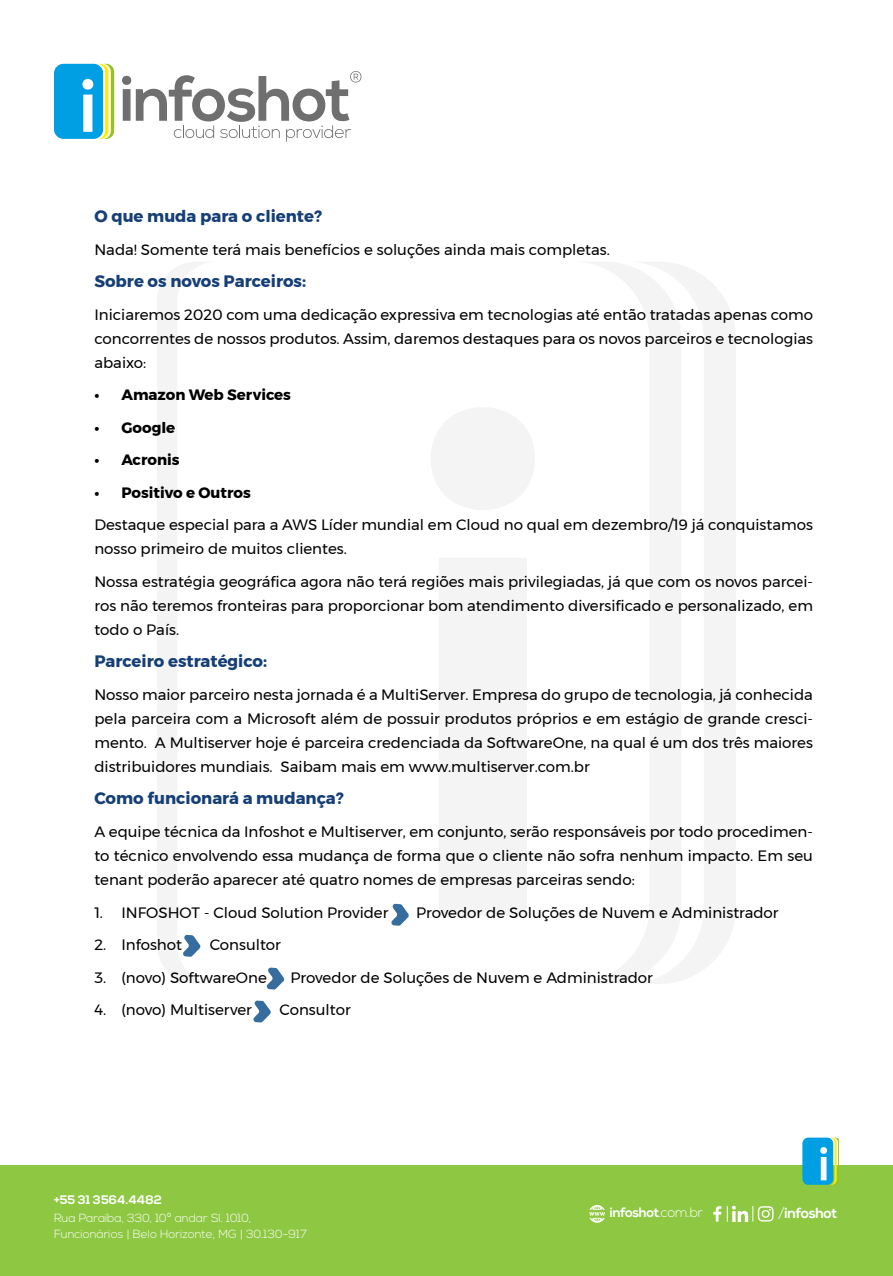
<style>
.page{position:relative;width:893px;height:1276px;background:#fff}
.page>*{position:absolute;margin:0;border:0;box-sizing:border-box;transform-origin:0 0}
.t1{font:700 16.5px "Montserrat";color:#163f76}
.t2{font:15px/24px "Montserrat";color:#000;text-align:justify}
.t3{font:700 15px "Montserrat";color:#000}
.t4{font:700 14.55px "Nexa";letter-spacing:-.025em;color:#fff}
.t5{font:700 13.65px "Nexa";letter-spacing:-.025em;color:#fff}
.t6{font:700 12.3px "Nexa";color:#fff}
.t7{font:300 11.85px/15.8px "Nexa";color:#fff}
.s1{font-weight:300}
</style>
<div class="page">
<div style="left:0;top:1165px;width:893px;height:111px;background:#8ec742"></div>
<svg style="left:589px;top:1205px;width:16px;height:17px"></svg>
<svg style="left:713px;top:1206px;width:8px;height:15px"></svg>
<svg style="left:727px;top:1205px;width:47px;height:17px"></svg>
<div style="left:54px;top:64px;width:49px;height:75px;background:#009fe3;border-radius:10px"></div>
<svg style="left:122px;top:71px;width:239px;height:71px"></svg>
<svg style="left:82px;top:64px;width:32px;height:75px"></svg>
<div style="left:802px;top:1137px;width:31px;height:47px;background:#009fe3;border-radius:6px"></div>
<svg style="left:820px;top:1137px;width:19px;height:47px"></svg>
<svg style="left:584px;top:262px;width:43px;height:722px"></svg>
<svg style="left:627px;top:262px;width:109px;height:722px;fill:#f4f4f4"></svg>
<svg style="left:431px;top:407px;width:103px;height:508px;fill:#f4f4f4"></svg>
<svg style="left:391px;top:903px;width:18px;height:22px"></svg>
<svg style="left:157px;top:262px;width:51px;height:722px"></svg>
<svg style="left:266px;top:967px;width:18px;height:22px"></svg>
<svg style="left:253px;top:1000px;width:18px;height:22px"></svg>
<p class="t1" style="left:94px;top:203px;width:229px">O que muda para o cliente?</p>
<p class="t2" style="left:94px;top:237px;width:517px">Nada! Somente terá mais benefícios e soluções ainda mais completas.</p>
<p class="t1" style="left:94px;top:268px;width:213px">Sobre os novos Parceiros:</p>
<p class="t2" style="left:94px;top:302px;width:720px">Iniciaremos 2020 com uma dedicação expressiva em tecnologias até então tratadas apenas como concorrentes de nossos produtos. Assim, daremos destaques para os novos parceiros e tecnologias abaixo:</p>
<p class="t3" style="left:94px;top:383px;width:198px">• Amazon Web Services</p>
<p class="t3" style="left:94px;top:415px;width:82px">• Google</p>
<p class="t3" style="left:94px;top:448px;width:87px">• Acronis</p>
<p class="t3" style="left:94px;top:480px;width:158px">• Positivo e Outros</p>
<p class="t2" style="left:94px;top:513px;width:720px">Destaque especial para a AWS Líder mundial em Cloud no qual em dezembro/19 já conquistamos nosso primeiro de muitos clientes.</p>
<p class="t2" style="left:94px;top:569px;width:720px">Nossa estratégia geográfica agora não terá regiões mais privilegiadas, já que com os novos parcei&shy;ros não teremos fronteiras para proporcionar bom atendimento diversificado e personalizado, em todo o País.</p>
<p class="t1" style="left:94px;top:648px;width:174px">Parceiro estratégico:</p>
<p class="t2" style="left:94px;top:682px;width:720px">Nosso maior parceiro nesta jornada é a MultiServer. Empresa do grupo de tecnologia, já conhecida pela parceira com a Microsoft além de possuir produtos próprios e em estágio de grande cresci&shy;mento. A Multiserver hoje é parceira credenciada da SoftwareOne, na qual é um dos três maiores distribuidores mundiais. Saibam mais em www.multiserver.com.br</p>
<p class="t1" style="left:94px;top:785px;width:251px">Como funcionará a mudança?</p>
<p class="t2" style="left:94px;top:819px;width:720px">A equipe técnica da Infoshot e Multiserver, em conjunto, serão responsáveis por todo procedimen&shy;to técnico envolvendo essa mudança de forma que o cliente não sofra nenhum impacto. Em seu tenant poderão aparecer até quatro nomes de empresas parceiras sendo:</p>
<p class="t2" style="left:94px;top:900px;width:296px">1. INFOSHOT - Cloud Solution Provider</p>
<p class="t2" style="left:416px;top:900px;width:364px">Provedor de Soluções de Nuvem e Administrador</p>
<p class="t2" style="left:94px;top:932px;width:89px">2. Infoshot</p>
<p class="t2" style="left:210px;top:932px;width:73px">Consultor</p>
<p class="t2" style="left:94px;top:965px;width:174px">3. (novo) SoftwareOne</p>
<p class="t2" style="left:290px;top:965px;width:364px">Provedor de Soluções de Nuvem e Administrador</p>
<p class="t2" style="left:94px;top:997px;width:159px">4. (novo) Multiserver</p>
<p class="t2" style="left:280px;top:997px;width:73px">Consultor</p>
<p class="t6" style="left:54px;top:1192px;width:109px">+55 31 3564.4482</p>
<p class="t7" style="left:54px;top:1210px;width:255px">Rua Paraíba, 330, 10º andar Sl. 1010,<br>Funcionários | Belo Horizonte, MG | 30.130-917</p>
<p class="t5" style="left:610px;top:1204px;width:95px">infoshot<span class="s1">.com.br</span></p>
<p class="t4" style="left:778px;top:1204px;width:60px"><span class="s1">/</span>infoshot</p>
</div>
